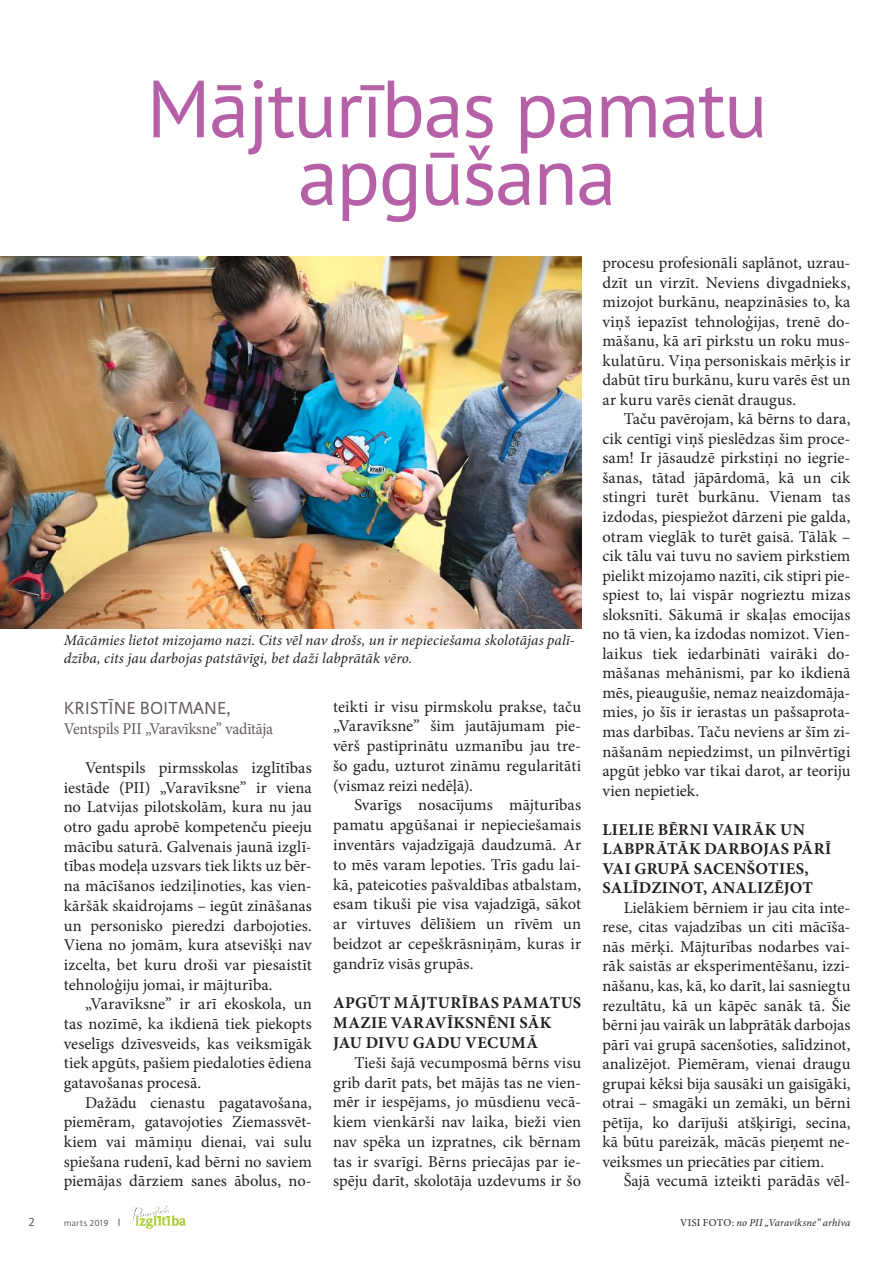
<style>
.page{position:relative;width:893px;height:1263px;background:#fff}
.page>*{position:absolute;margin:0;border:0;box-sizing:border-box;transform-origin:0 0}
.t1{font:81px/67.5px "PT Sans";letter-spacing:-.02em;color:#b661a7;text-align:center}
.t2{font:18px "Adagio Sans";color:#635958;scale:.95 1}
.t3{font:16.5px/19.5px "Minion Pro";letter-spacing:.005em;color:#241f1f;text-align:justify}
.t4{font:700 16.5px/19.5px "Minion Pro";letter-spacing:.02em;color:#241f1f}
.t5{font:16.5px "Minion Pro";letter-spacing:-.01em;color:#635958;scale:.95 1}
.t6{font:italic 15px/18px "Minion Pro";letter-spacing:.005em;color:#241f1f}
.t7{font:12px "Adagio Sans";color:#635958}
.t8{font:italic 10.5px "Minion Pro";letter-spacing:.015em;color:#241f1f}
.t9{font:9px "Adagio Sans";color:#635958}
.s1{font-style:normal}
</style>
<div class="page">
<svg style="left:130px;top:1205px;width:56px;height:24px"></svg>
<img style="left:0;top:256px;width:581px;height:372px">
<h1 class="t1" style="left:147px;top:73px;width:623px">Mājturības pamatu apgūšana</h1>
<p class="t6" style="left:64px;top:631px;width:513px">Mācāmies lietot mizojamo nazi. Cits vēl nav drošs, un ir nepieciešama skolotājas palī&shy;dzība, cits jau darbojas patstāvīgi, bet daži labprātāk vēro.</p>
<p class="t2" style="left:64px;top:697px;width:177px">KRISTĪNE BOITMANE,</p>
<p class="t5" style="left:64px;top:717px;width:222px">Ventspils PII „Varavīksne” vadītāja</p>
<p class="t3" style="left:64px;top:758px;width:250px;text-indent:21px">Ventspils pirmsskolas izglītības iestāde (PII) „Varavīksne” ir viena no Latvijas pilotskolām, kura nu jau otro gadu aprobē kompetenču pieeju mācību saturā. Galvenais jaunā izglī&shy;tības modeļa uzsvars tiek likts uz bēr&shy;na mācīšanos iedziļinoties, kas vien&shy;kāršāk skaidrojams – iegūt zināšanas un personisko pieredzi darbojoties.<br>Viena no jomām, kura atsevišķi nav izcelta, bet kuru droši var piesaistīt tehnoloģiju jomai, ir mājturība.</p>
<p class="t3" style="left:64px;top:994px;width:250px;text-indent:21px">„Varavīksne” ir arī ekoskola, un tas nozīmē, ka ikdienā tiek piekopts veselīgs dzīvesveids, kas veiksmīgāk tiek apgūts, pašiem piedaloties ēdiena gatavošanas procesā.</p>
<p class="t3" style="left:64px;top:1093px;width:250px;text-indent:21px">Dažādu cienastu pagatavošana, piemēram, gatavojoties Ziemassvēt&shy;kiem vai māmiņu dienai, vai sulu spiešana rudenī, kad bērni no saviem piemājas dārziem sanes ābolus, no-</p>
<p class="t7" style="left:29px;top:1214px;width:8px">2</p>
<p class="t9" style="left:64px;top:1217px;width:46px">marts 2019</p>
<p class="t3" style="left:333px;top:696px;width:250px">teikti ir visu pirmskolu prakse, taču „Varavīksne” šim jautājumam pie&shy;vērš pastiprinātu uzmanību jau tre&shy;šo gadu, uzturot zināmu regularitāti (vismaz reizi nedēļā).</p>
<p class="t3" style="left:333px;top:795px;width:250px;text-indent:21px">Svarīgs nosacījums mājturības pamatu apgūšanai ir nepieciešamais inventārs vajadzīgajā daudzumā. Ar to mēs varam lepoties. Trīs gadu lai&shy;kā, pateicoties pašvaldības atbalstam, esam tikuši pie visa vajadzīgā, sākot ar virtuves dēlīšiem un rīvēm un beidzot ar cepeškrāsniņām, kuras ir gandrīz visās grupās.</p>
<p class="t4" style="left:333px;top:993px;width:249px">APGŪT MĀJTURĪBAS PAMATUS<br>MAZIE VARAVĪKSNĒNI SĀK<br>JAU DIVU GADU VECUMĀ</p>
<p class="t3" style="left:333px;top:1052px;width:250px;text-indent:21px">Tieši šajā vecumposmā bērns visu grib darīt pats, bet mājās tas ne vien&shy;mēr ir iespējams, jo mūsdienu vecā&shy;kiem vienkārši nav laika, bieži vien nav spēka un izpratnes, cik bērnam tas ir svarīgi. Bērns priecājas par ie&shy;spēju darīt, skolotāja uzdevums ir šo</p>
<p class="t3" style="left:602px;top:253px;width:250px">procesu profesionāli saplānot, uzrau&shy;dzīt un virzīt. Neviens divgadnieks, mizojot burkānu, neapzināsies to, ka viņš iepazīst tehnoloģijas, trenē do&shy;māšanu, kā arī pirkstu un roku mus&shy;kulatūru. Viņa personiskais mērķis ir dabūt tīru burkānu, kuru varēs ēst un ar kuru varēs cienāt draugus.</p>
<p class="t3" style="left:602px;top:409px;width:250px;text-indent:21px">Taču pavērojam, kā bērns to dara, cik centīgi viņš pieslēdzas šim proce&shy;sam! Ir jāsaudzē pirkstiņi no iegrie&shy;šanas, tātad jāpārdomā, kā un cik stingri turēt burkānu. Vienam tas izdodas, piespiežot dārzeni pie galda, otram vieglāk to turēt gaisā. Tālāk – cik tālu vai tuvu no saviem pirkstiem pielikt mizojamo nazīti, cik stipri pie&shy;spiest to, lai vispār nogrieztu mizas sloksnīti. Sākumā ir skaļas emocijas no tā vien, ka izdodas nomizot. Vien&shy;laikus tiek iedarbināti vairāki do&shy;māšanas mehānismi, par ko ikdienā mēs, pieaugušie, nemaz neaizdomāja&shy;mies, jo šīs ir ierastas un pašsaprota&shy;mas darbības. Taču neviens ar šīm zi&shy;nāšanām nepiedzimst, un pilnvērtīgi apgūt jebko var tikai darot, ar teoriju vien nepietiek.</p>
<p class="t4" style="left:602px;top:819px;width:230px">LIELIE BĒRNI VAIRĀK UN<br>LABPRĀTĀK DARBOJAS PĀRĪ<br>VAI GRUPĀ SACENŠOTIES,<br>SALĪDZINOT, ANALIZĒJOT</p>
<p class="t3" style="left:602px;top:898px;width:250px;text-indent:21px">Lielākiem bērniem ir jau cita inte&shy;rese, citas vajadzības un citi mācīša&shy;nās mērķi. Mājturības nodarbes vai&shy;rāk saistās ar eksperimentēšanu, izzi&shy;nāšanu, kas, kā, ko darīt, lai sasniegtu rezultātu, kā un kāpēc sanāk tā. Šie bērni jau vairāk un labprātāk darbojas pārī vai grupā sacenšoties, salīdzinot, analizējot. Piemēram, vienai draugu grupai kēksi bija sausāki un gaisīgāki, otrai – smagāki un zemāki, un bērni pētīja, ko darījuši atšķirīgi, secina, kā būtu pareizāk, mācās pieņemt ne&shy;veiksmes un priecāties par citiem.</p>
<p class="t3" style="left:624px;top:1171px;width:228px">Šajā vecumā izteikti parādās vēl-</p>
<p class="t8" style="left:680px;top:1215px;width:172px"><span class="s1">VISI FOTO:</span> no PII „Varavīksne” arhīva</p>
</div>
